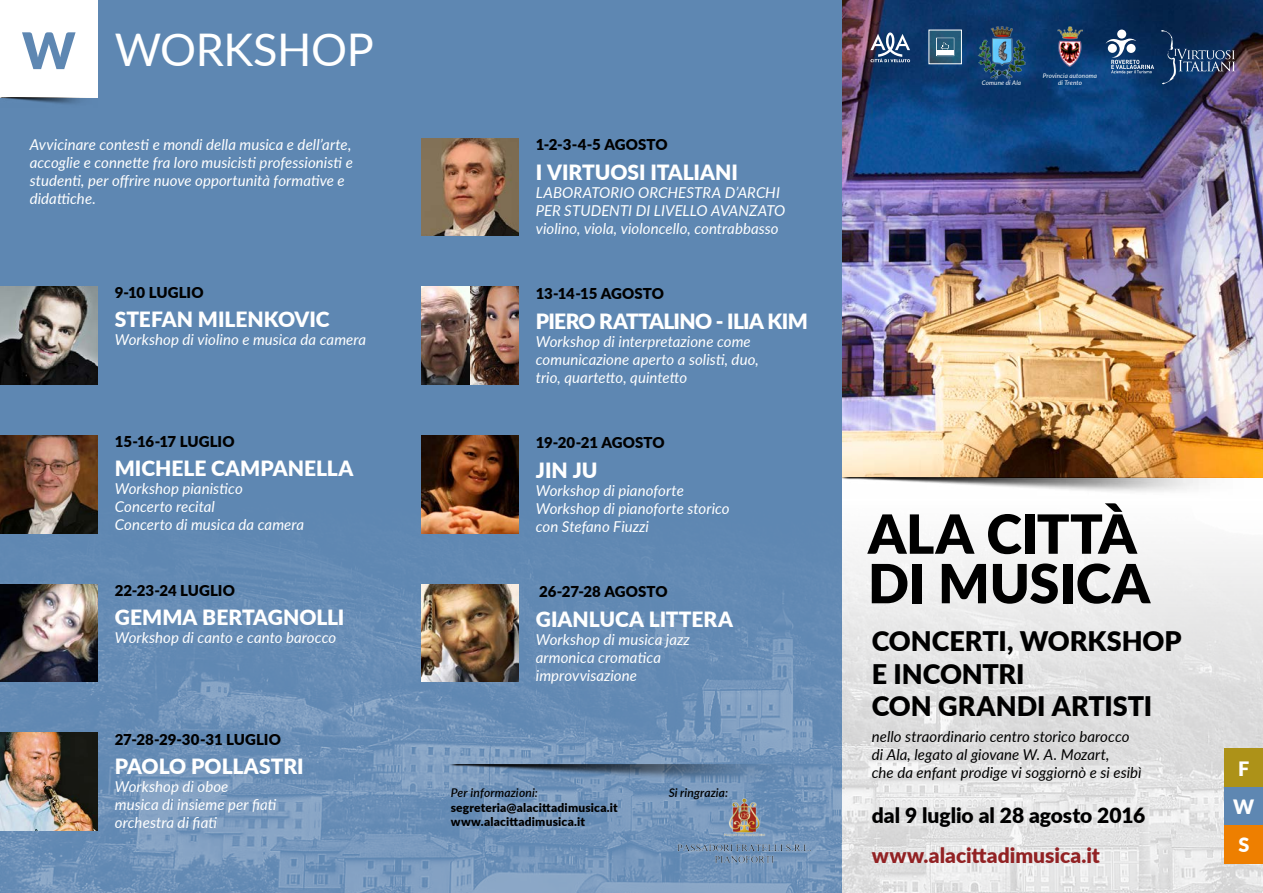
<style>
.page{position:relative;width:1263px;height:893px;background:#fff}
.page>*{position:absolute;margin:0;border:0;box-sizing:border-box;transform-origin:0 0}
.t1{font:900 54px/49.5px "Lato";letter-spacing:-.005em;color:#000}
.t2{font:900 50.55px "Lato";color:#5e87b2}
.t3{font:45px "Lato";letter-spacing:-.01em;color:#fff}
.t4{font:900 27px/32.4px "Lato";color:#000}
.t5{font:900 21px "Lato";color:#fff}
.t6{font:900 21px "Lato";letter-spacing:-.005em;color:#000}
.t7{font:900 21px "Lato";color:#922224}
.t8{font:900 21px "Lato";letter-spacing:-.03em;color:#fff}
.t9{font:900 19.8px/38.2px "Lato";color:#fff}
.t10{font:italic 15px/18px "Lato";letter-spacing:.005em;color:#fff}
.t11{font:900 15px "Lato";letter-spacing:-.005em;color:#000}
.t12{font:italic 15px/18px "Lato";letter-spacing:.005em;color:#000}
.t13{font:900 12px/14.4px "Lato";letter-spacing:.015em;color:#000}
.t14{font:italic 600 12px "Lato";letter-spacing:.015em;color:#000}
.t15{font:italic 6.3px/7.5px "Lato";letter-spacing:.025em;color:#fff;text-align:center}
</style>
<div class="page">
<div style="left:0;top:0;width:842px;height:893px;background:#5e87b2"></div>
<img style="left:0;top:533px;width:1263px;height:360px">
<img style="left:842px;top:0;width:421px;height:492px">
<div style="left:1225px;top:825px;width:38px;height:38px;background:#ee7f00"></div>
<div style="left:1225px;top:787px;width:38px;height:38px;background:#5e87b2"></div>
<div style="left:1225px;top:748px;width:38px;height:39px;background:#ad9218"></div>
<svg style="left:1161px;top:30px;width:74px;height:54px;background:#274169"></svg>
<div style="left:1117px;top:30px;width:9px;height:9px;background:#fff;border-radius:50%"></div>
<svg style="left:1106px;top:38px;width:48px;height:36px;background:#46668c"></svg>
<img style="left:931px;top:32px;width:29px;height:30px">
<svg style="left:936px;top:38px;width:18px;height:18px"></svg>
<div style="left:929px;top:30px;width:33px;height:34px;border:1px solid #fff"></div>
<svg style="left:870px;top:32px;width:40px;height:30px"></svg>
<img style="left:977px;top:26px;width:48px;height:55px">
<img style="left:1057px;top:27px;width:25px;height:39px">
<div style="left:0;top:0;width:98px;height:98px;background:#fff"></div>
<img style="left:0;top:287px;width:98px;height:97px">
<img style="left:0;top:435px;width:98px;height:98px">
<img style="left:0;top:584px;width:98px;height:98px">
<img style="left:421px;top:435px;width:98px;height:98px">
<img style="left:421px;top:584px;width:98px;height:98px">
<img style="left:0;top:733px;width:98px;height:97px">
<img style="left:421px;top:138px;width:98px;height:98px">
<img style="left:470px;top:287px;width:49px;height:97px">
<img style="left:421px;top:287px;width:49px;height:97px">
<img style="left:451px;top:765px;width:365px;height:20px">
<img style="left:672px;top:793px;width:144px;height:74px">
<h2 class="t2" style="left:22px;top:13px;width:55px">W</h2>
<h3 class="t3" style="left:115px;top:17px;width:261px">WORKSHOP</h3>
<p class="t10" style="left:30px;top:135px;width:325px">Avvicinare contesti e mondi della musica e dell’arte, accoglie e connette fra loro musicisti professionisti e studenti, per offrire nuove opportunità formative e didattiche.</p>
<p class="t11" style="left:115px;top:281px;width:90px">9-10 LUGLIO</p>
<h3 class="t5" style="left:115px;top:304px;width:216px">STEFAN MILENKOVIC</h3>
<p class="t10" style="left:115px;top:330px;width:253px">Workshop di violino e musica da camera</p>
<p class="t11" style="left:115px;top:430px;width:121px">15-16-17 LUGLIO</p>
<h3 class="t5" style="left:115px;top:453px;width:240px">MICHELE CAMPANELLA</h3>
<p class="t10" style="left:115px;top:479px;width:191px">Workshop pianistico<br>Concerto recital<br>Concerto di musica da camera</p>
<p class="t11" style="left:115px;top:579px;width:122px">22-23-24 LUGLIO</p>
<h3 class="t5" style="left:115px;top:602px;width:231px">GEMMA BERTAGNOLLI</h3>
<p class="t10" style="left:115px;top:628px;width:223px">Workshop di canto e canto barocco</p>
<p class="t11" style="left:115px;top:728px;width:168px">27-28-29-30-31 LUGLIO</p>
<h3 class="t5" style="left:115px;top:750px;width:190px">PAOLO POLLASTRI</h3>
<p class="t10" style="left:115px;top:777px;width:163px">Workshop di oboe<br>musica di insieme per fiati orchestra di fiati</p>
<p class="t11" style="left:536px;top:134px;width:133px">1-2-3-4-5 AGOSTO</p>
<h3 class="t5" style="left:536px;top:156px;width:204px">I VIRTUOSI ITALIANI</h3>
<p class="t10" style="left:536px;top:183px;width:251px">LABORATORIO ORCHESTRA D’ARCHI<br>PER STUDENTI DI LIVELLO AVANZATO violino, viola, violoncello, contrabbasso</p>
<p class="t11" style="left:536px;top:282px;width:130px">13-14-15 AGOSTO</p>
<h3 class="t8" style="left:536px;top:305px;width:273px">PIERO RATTALINO - ILIA KIM</h3>
<p class="t10" style="left:536px;top:332px;width:225px">Workshop di interpretazione come comunicazione aperto a solisti, duo, trio, quartetto, quintetto</p>
<p class="t11" style="left:536px;top:431px;width:130px">19-20-21 AGOSTO</p>
<h3 class="t5" style="left:536px;top:454px;width:63px">JIN JU</h3>
<p class="t10" style="left:536px;top:481px;width:195px">Workshop di pianoforte<br>Workshop di pianoforte storico con Stefano Fiuzzi</p>
<p class="t11" style="left:539px;top:580px;width:130px">26-27-28 AGOSTO</p>
<h3 class="t5" style="left:536px;top:603px;width:199px">GIANLUCA LITTERA</h3>
<p class="t10" style="left:536px;top:630px;width:156px">Workshop di musica jazz armonica cromatica improvvisazione</p>
<p class="t14" style="left:451px;top:784px;width:89px">Per informazioni:</p>
<p class="t13" style="left:451px;top:799px;width:169px">segreteria@alacittadimusica.it www.alacittadimusica.it</p>
<p class="t14" style="left:669px;top:784px;width:61px">Si ringrazia:</p>
<p class="t15" style="left:982px;top:79px;width:41px">Comune di Ala</p>
<p class="t15" style="left:1043px;top:72px;width:56px">Provincia autonoma di Trento</p>
<h1 class="t1" style="left:868px;top:507px;width:284px">ALA CITTÀ<br>DI MUSICA</h1>
<h3 class="t4" style="left:872px;top:624px;width:311px">CONCERTI, WORKSHOP<br>E INCONTRI<br>CON GRANDI ARTISTI</h3>
<p class="t12" style="left:872px;top:726px;width:271px">nello straordinario centro storico barocco di Ala, legato al giovane W. A. Mozart,<br>che da enfant prodige vi soggiornò e si esibì</p>
<h3 class="t6" style="left:872px;top:799px;width:275px">dal 9 luglio al 28 agosto 2016</h3>
<h3 class="t7" style="left:872px;top:840px;width:230px">www.alacittadimusica.it</h3>
<h3 class="t9" style="left:1233px;top:748px;width:23px">F<br>W<br>S</h3>
</div>
